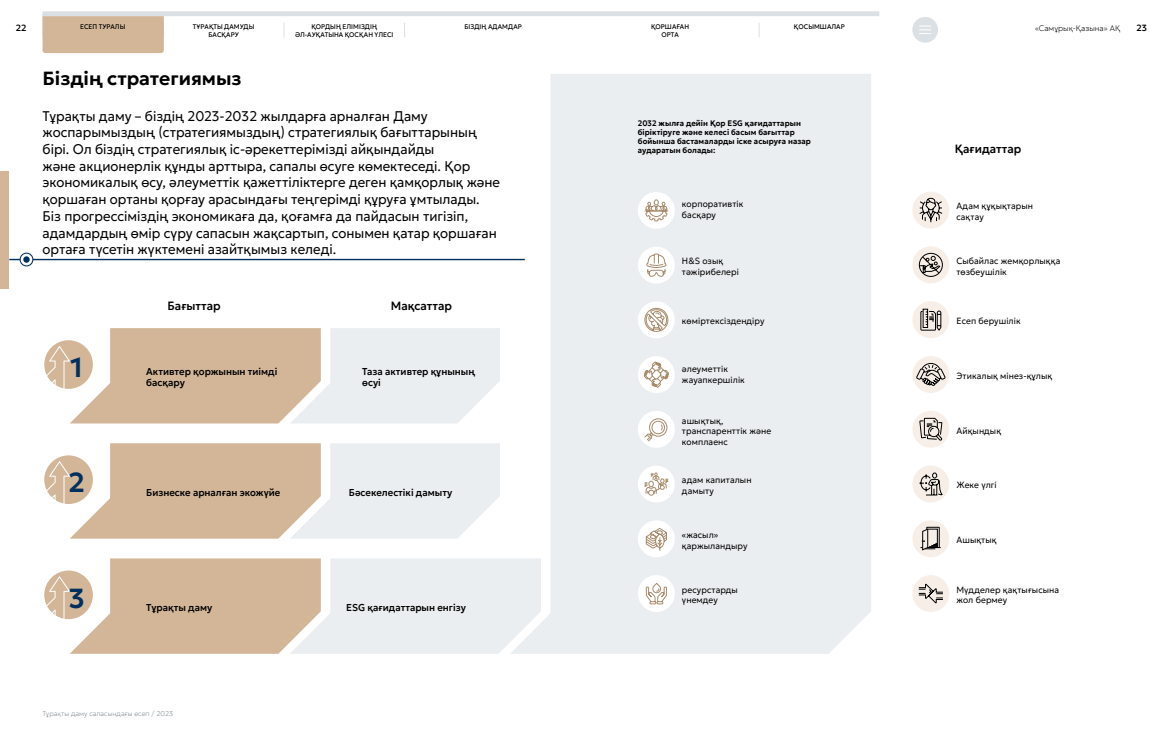
<style>
.page{position:relative;width:1163px;height:738px;background:#fff}
.page>*{position:absolute;margin:0;border:0;box-sizing:border-box;transform-origin:0 0}
.t1{font:600 27.5px "Geologica";color:#00305f}
.t2{font:600 19px "Geologica";color:#000}
.t3{font:300 14px/16.7px "Geologica";color:#000;scale:.95 1}
.t4{font:500 12px "Geologica";color:#000;scale:.95 1}
.t5{font:500 10px/10.5px "Geologica";color:#000;scale:.95 1}
.t6{font:300 9px/10.8px "Geologica";letter-spacing:.01em;color:#000;scale:.95 1}
.t7{font:500 9px "Geologica";color:#000}
.t8{font:600 8px/9px "Geologica";letter-spacing:.01em;color:#000;scale:.95 1}
.t9{font:100 8px "Geologica";color:#000}
.t10{font:100 7px "Geologica";color:#7e888e}
.t11{font:6.7px/8px "Geologica";letter-spacing:.01em;color:#000;text-align:center;scale:.95 1}
</style>
<div class="page">
<svg style="left:510px;top:74px;width:361px;height:579px;background:#edeff1"></svg>
<div style="left:638px;top:410px;width:36px;height:37px;background:#fff;border-radius:50%"></div>
<svg style="left:644px;top:418px;width:23px;height:24px"></svg>
<div style="left:638px;top:520px;width:36px;height:37px;background:#fff;border-radius:50%"></div>
<svg style="left:645px;top:527px;width:22px;height:24px"></svg>
<div style="left:638px;top:574px;width:36px;height:37px;background:#fff;border-radius:50%"></div>
<svg style="left:638px;top:582px;width:37px;height:72px"></svg>
<div style="left:638px;top:465px;width:36px;height:37px;background:#fff;border-radius:50%"></div>
<svg style="left:644px;top:472px;width:24px;height:23px"></svg>
<div style="left:638px;top:356px;width:36px;height:37px;background:#fff;border-radius:50%"></div>
<svg style="left:643px;top:360px;width:26px;height:28px"></svg>
<div style="left:912px;top:520px;width:37px;height:36px;background:#f6eee7;border-radius:50%"></div>
<svg style="left:920px;top:526px;width:20px;height:24px"></svg>
<div style="left:912px;top:246px;width:37px;height:37px;background:#f6eee7;border-radius:50%"></div>
<div style="left:918px;top:253px;width:24px;height:23px;border:1px solid #000;border-radius:50%"></div>
<svg style="left:918px;top:255px;width:22px;height:18px"></svg>
<div style="left:912px;top:191px;width:37px;height:37px;background:#f6eee7;border-radius:50%"></div>
<svg style="left:919px;top:197px;width:23px;height:26px"></svg>
<div style="left:912px;top:301px;width:37px;height:37px;background:#f6eee7;border-radius:50%"></div>
<svg style="left:920px;top:308px;width:21px;height:22px"></svg>
<div style="left:912px;top:465px;width:37px;height:37px;background:#f6eee7;border-radius:50%"></div>
<svg style="left:919px;top:472px;width:23px;height:23px"></svg>
<div style="left:912px;top:356px;width:37px;height:36px;background:#f6eee7;border-radius:50%"></div>
<svg style="left:915px;top:362px;width:30px;height:24px"></svg>
<div style="left:912px;top:574px;width:37px;height:37px;background:#f6eee7;border-radius:50%"></div>
<svg style="left:918px;top:583px;width:25px;height:20px"></svg>
<div style="left:912px;top:410px;width:37px;height:37px;background:#f6eee7;border-radius:50%"></div>
<svg style="left:919px;top:410px;width:23px;height:31px"></svg>
<hr style="left:9px;top:258px;width:515px;height:2px;background:#00305f">
<svg style="left:20px;top:253px;width:13px;height:13px"></svg>
<div style="left:20px;top:252px;width:13px;height:14px;border:1px solid #00305f;border-radius:50%"></div>
<div style="left:23px;top:256px;width:7px;height:6px;background:#00305f;border-radius:50%"></div>
<svg style="left:44px;top:328px;width:456px;height:95px;background:#e1d4c5"></svg>
<svg style="left:44px;top:443px;width:456px;height:95px;background:#e1d4c5"></svg>
<svg style="left:44px;top:558px;width:497px;height:95px;background:#e1d6c9"></svg>
<div style="left:638px;top:246px;width:36px;height:37px;background:#fff;border-radius:50%"></div>
<svg style="left:646px;top:253px;width:20px;height:24px"></svg>
<div style="left:638px;top:192px;width:36px;height:37px;background:#fff;border-radius:50%"></div>
<svg style="left:644px;top:199px;width:24px;height:22px"></svg>
<div style="left:638px;top:301px;width:36px;height:37px;background:#fff;border-radius:50%"></div>
<svg style="left:644px;top:307px;width:24px;height:25px"></svg>
<div style="left:43px;top:11px;width:836px;height:5px;background:#dbe0e4"></div>
<svg style="left:283px;top:23px;width:1px;height:14px"></svg>
<svg style="left:404px;top:23px;width:1px;height:14px"></svg>
<svg style="left:758px;top:23px;width:1px;height:14px"></svg>
<div style="left:0;top:171px;width:9px;height:118px;background:#d2b697"></div>
<div style="left:43px;top:16px;width:121px;height:37px;background:#d2b697"></div>
<div style="left:912px;top:17px;width:25px;height:25px;background:#dbe0e4;border-radius:50%"></div>
<div style="left:912px;top:17px;width:25px;height:26px;border:1px solid #dbe0e4;border-radius:50%"></div>
<svg style="left:919px;top:26px;width:12px;height:8px"></svg>
<p class="t7" style="left:16px;top:20px;width:12px">22</p>
<p class="t11" style="left:311px;top:22px;width:71px">ҚОРДЫҢ ЕЛІМІЗДІҢ</p>
<p class="t11" style="left:464px;top:22px;width:62px">БІЗДІҢ АДАМДАР</p>
<p class="t11" style="left:793px;top:22px;width:55px">ҚОСЫМШАЛАР</p>
<p class="t7" style="left:1136px;top:20px;width:12px">23</p>
<p class="t11" style="left:295px;top:30px;width:105px">ӘЛ-АУҚАТЫНА ҚОСҚАН ҮЛЕСІ</p>
<p class="t11" style="left:651px;top:22px;width:42px">ҚОРШАҒАН<br>ОРТА</p>
<p class="t11" style="left:80px;top:22px;width:49px">ЕСЕП ТУРАЛЫ</p>
<p class="t11" style="left:193px;top:22px;width:66px">ТҰРАҚТЫ ДАМУДЫ<br>БАСҚАРУ</p>
<p class="t9" style="left:1034px;top:21px;width:87px">«Самұрық-Қазына» АҚ</p>
<h2 class="t2" style="left:43px;top:62px;width:201px">Біздің стратегиямыз</h2>
<p class="t3" style="left:43px;top:106px;width:483px">Тұрақты даму – біздің 2023-2032 жылдарға арналған Даму жоспарымыздың (стратегиямыздың) стратегиялық бағыттарының бірі. Ол біздің стратегиялық іс-әрекеттерімізді айқындайды<br>және акционерлік құнды арттыра, сапалы өсуге көмектеседі. Қор экономикалық өсу, әлеуметтік қажеттіліктерге деген қамқорлық және қоршаған ортаны қорғау арасындағы теңгерімді құруға ұмтылады.<br>Біз прогрессіміздің экономикаға да, қоғамға да пайдасын тигізіп, адамдардың өмір сүру сапасын жақсартып, сонымен қатар қоршаған ортаға түсетін жүктемені азайтқымыз келеді.</p>
<h1 class="t1" style="left:71px;top:343px;width:14px">1</h1>
<h1 class="t1" style="left:69px;top:458px;width:18px">2</h1>
<h1 class="t1" style="left:69px;top:573px;width:18px">3</h1>
<p class="t4" style="left:168px;top:295px;width:57px">Бағыттар</p>
<p class="t5" style="left:146px;top:365px;width:139px">Активтер қоржынын тиімді басқару</p>
<p class="t5" style="left:146px;top:486px;width:143px">Бизнеске арналған экожүйе</p>
<p class="t5" style="left:146px;top:601px;width:71px">Тұрақты даму</p>
<p class="t10" style="left:43px;top:707px;width:132px">Тұрақты даму саласындағы есеп / 2023</p>
<p class="t4" style="left:391px;top:295px;width:66px">Мақсаттар</p>
<p class="t5" style="left:362px;top:365px;width:120px">Таза активтер құнының өсуі</p>
<p class="t5" style="left:349px;top:486px;width:110px">Бәсекелестікі дамыту</p>
<p class="t5" style="left:346px;top:601px;width:127px">ESG қағидаттарын енгізу</p>
<p class="t8" style="left:637px;top:118px;width:184px">2032 жылға дейін Қор ESG қағидаттарын біріктіруге және келесі басым бағыттар бойынша бастамаларды іске асыруға назар аударатын болады:</p>
<p class="t6" style="left:682px;top:198px;width:66px">корпоративтік басқару</p>
<p class="t6" style="left:682px;top:254px;width:61px">H&amp;S озық тәжірибелері</p>
<p class="t6" style="left:682px;top:315px;width:88px">көміртексіздендіру</p>
<p class="t6" style="left:682px;top:362px;width:68px">әлеуметтік жауапкершілік</p>
<p class="t6" style="left:682px;top:414px;width:95px">ашықтық, транспаренттік және комплаенс</p>
<p class="t6" style="left:682px;top:473px;width:75px">адам капиталын дамыту</p>
<p class="t6" style="left:682px;top:528px;width:70px">«жасыл» қаржыландыру</p>
<p class="t6" style="left:682px;top:582px;width:60px">ресурстарды үнемдеу</p>
<p class="t4" style="left:954px;top:139px;width:72px">Қағидаттар</p>
<p class="t6" style="left:956px;top:200px;width:82px">Адам құқықтарын сақтау</p>
<p class="t6" style="left:956px;top:254px;width:111px">Сыбайлас жемқорлыққа төзбеушілік</p>
<p class="t6" style="left:956px;top:314px;width:69px">Есеп берушілік</p>
<p class="t6" style="left:956px;top:369px;width:102px">Этикалық мінез-құлық</p>
<p class="t6" style="left:956px;top:424px;width:49px">Айқындық</p>
<p class="t6" style="left:956px;top:478px;width:44px">Жеке үлгі</p>
<p class="t6" style="left:956px;top:533px;width:44px">Ашықтық</p>
<p class="t6" style="left:956px;top:582px;width:109px">Мүдделер қақтығысына жол бермеу</p>
</div>
